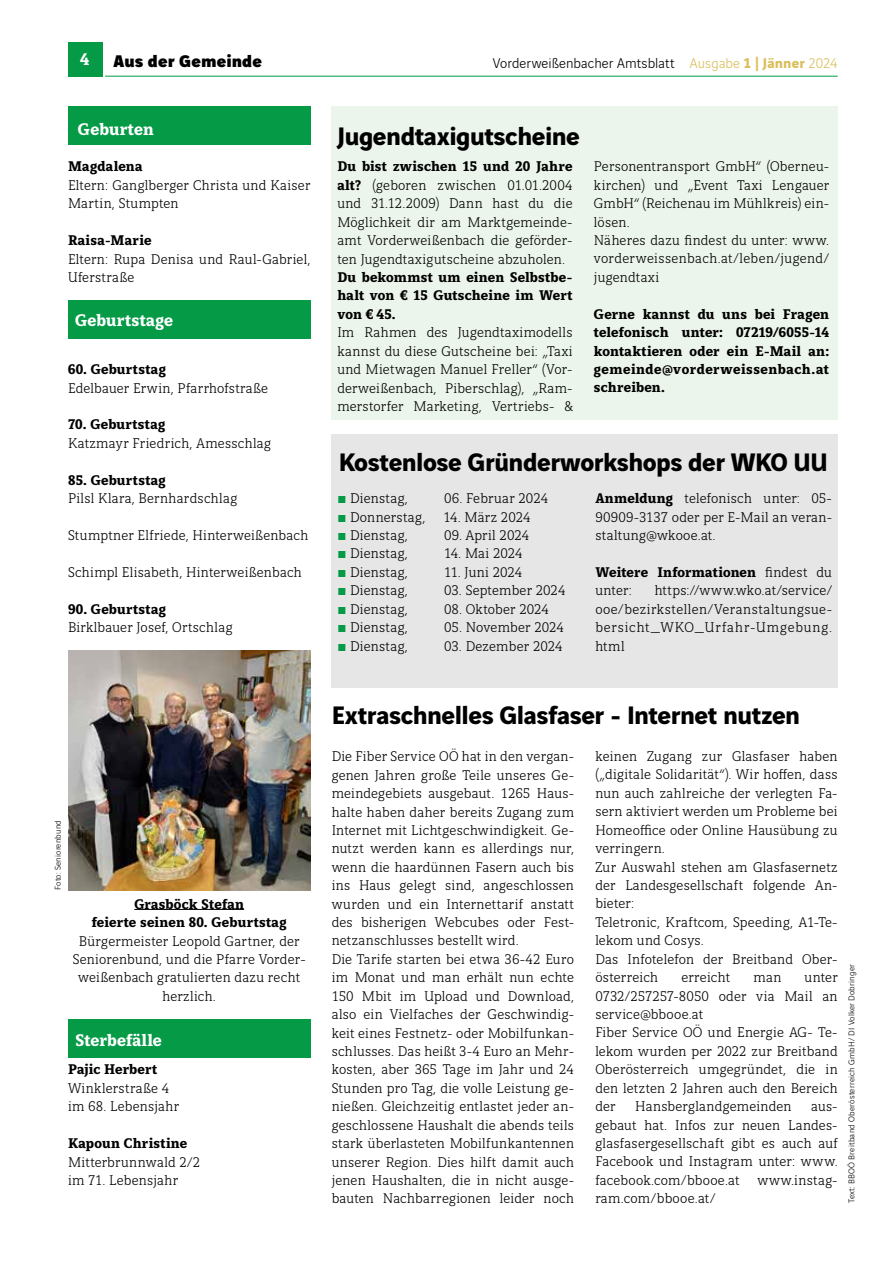
<style>
.page{position:relative;width:893px;height:1263px;background:#fff}
.page>*{position:absolute;margin:0;border:0;box-sizing:border-box;transform-origin:0 0}
.t1{font:700 27px "Vinci Sans";letter-spacing:-.015em;color:#000}
.t2{font:700 18px "Vinci Serif";letter-spacing:.005em;color:#fff}
.t3{font:900 18px "Vinci Sans";letter-spacing:.005em;color:#000}
.t4{font:300 15px/18.5px "Vinci Serif";letter-spacing:.015em;color:#000}
.t5{font:700 15px/18.5px "Vinci Serif";letter-spacing:.01em;color:#000;text-align:justify}
.t6{font:300 15px "Vinci Sans";letter-spacing:.005em;color:#000}
.t7{font:300 15px "Vinci Serif";letter-spacing:-.005em;color:#000}
.t8{font:300 9px "Vinci Sans";letter-spacing:.025em;color:#000}
.s1{color:#dabe5b}
.s2{font-weight:700;color:#dabe5b}
.s3{font-weight:700}
.s4{color:#049a46}
.s5{font-weight:300}
</style>
<div class="page">
<div style="left:68px;top:43px;width:34px;height:34px;background:#049a46"></div>
<hr style="left:105px;top:76px;width:733px;height:1px;background:#049a46">
<div style="left:68px;top:106px;width:242px;height:39px;background:#049a46"></div>
<div style="left:68px;top:300px;width:242px;height:39px;background:#049a46"></div>
<div style="left:68px;top:1019px;width:242px;height:38px;background:#049a46"></div>
<hr style="left:134px;top:909px;width:110px;height:1px;background:#000">
<img style="left:68px;top:651px;width:242px;height:239px">
<div style="left:332px;top:106px;width:506px;height:313px;background:#ecf5eb"></div>
<div style="left:332px;top:434px;width:506px;height:253px;background:#e6e6e6"></div>
<p class="t2" style="left:81px;top:46px;width:10px">4</p>
<p class="t3" style="left:114px;top:46px;width:150px">Aus der Gemeinde</p>
<p class="t6" style="left:493px;top:52px;width:346px">Vorderweißenbacher Amtsblatt <span class="s1">Ausgabe</span> <span class="s2">1 | Jänner</span> <span class="s1">2024</span></p>
<p class="t2" style="left:78px;top:116px;width:77px">Geburten</p>
<p class="t5" style="left:68px;top:156px;width:76px">Magdalena</p>
<p class="t4" style="left:68px;top:175px;width:244px">Eltern: Ganglberger Christa und Kaiser<br>Martin, Stumpten</p>
<p class="t5" style="left:68px;top:230px;width:85px">Raisa-Marie</p>
<p class="t4" style="left:68px;top:248px;width:244px">Eltern: Rupa Denisa und Raul-Gabriel,<br>Uferstraße</p>
<p class="t2" style="left:75px;top:307px;width:100px">Geburtstage</p>
<p class="t5" style="left:68px;top:359px;width:99px">60. Geburtstag</p>
<p class="t4" style="left:68px;top:377px;width:202px">Edelbauer Erwin, Pfarrhofstraße</p>
<p class="t5" style="left:68px;top:414px;width:99px">70. Geburtstag</p>
<p class="t4" style="left:68px;top:433px;width:205px">Katzmayr Friedrich, Amesschlag</p>
<p class="t5" style="left:68px;top:470px;width:99px">85. Geburtstag</p>
<p class="t4" style="left:68px;top:488px;width:171px">Pilsl Klara, Bernhardschlag</p>
<p class="t4" style="left:68px;top:525px;width:242px">Stumptner Elfriede, Hinterweißenbach</p>
<p class="t4" style="left:68px;top:562px;width:235px">Schimpl Elisabeth, Hinterweißenbach</p>
<p class="t5" style="left:68px;top:599px;width:100px">90. Geburtstag</p>
<p class="t4" style="left:68px;top:617px;width:166px">Birklbauer Josef, Ortschlag</p>
<h1 class="t1" style="left:337px;top:115px;width:244px">Jugendtaxigutscheine</h1>
<p class="t4" style="left:337px;top:156px;width:237px;text-align:justify"><span class="s3">Du bist zwischen 15 und 20 Jahre alt?</span> (geboren zwischen 01.01.2004 und 31.12.2009) Dann hast du die Möglichkeit dir am Marktgemeinde&shy;amt Vorderweißenbach die geförder&shy;ten Jugendtaxigutscheine abzuholen.</p>
<p class="t5" style="left:337px;top:267px;width:237px">Du bekommst um einen Selbstbe&shy;halt von € 15 Gutscheine im Wert von € 45.</p>
<p class="t4" style="left:337px;top:322px;width:237px;text-align:justify">Im Rahmen des Jugendtaximodells kannst du diese Gutscheine bei: „Taxi und Mietwagen Manuel Freller“ (Vor&shy;derweißenbach, Piberschlag), „Ram&shy;merstorfer Marketing, Vertriebs- &amp;</p>
<p class="t4" style="left:594px;top:156px;width:237px">Personentransport GmbH“ (Oberneu&shy;kirchen) und „Event Taxi Lengauer<br>GmbH“ (Reichenau im Mühlkreis) ein&shy;lösen.<br>Näheres dazu findest du unter: www. vorderweissenbach.at/leben/jugend/ jugendtaxi</p>
<p class="t5" style="left:594px;top:304px;width:237px">Gerne kannst du uns bei Fragen telefonisch unter: 07219/6055-14 kontaktieren oder ein E-Mail an: gemeinde@vorderweissenbach.at schreiben.</p>
<h1 class="t1" style="left:339px;top:440px;width:491px">Kostenlose Gründerworkshops der WKO UU</h1>
<p class="t4" style="left:337px;top:488px;width:72px"><span class="s4">b</span> Dienstag,</p>
<p class="t4" style="left:595px;top:488px;width:238px;text-align:justify"><span class="s3">Anmeldung</span> telefonisch unter: 05- 90909-3137 oder per E-Mail an veran&shy;staltung@wkooe.at.</p>
<p class="t5" style="left:595px;top:562px;width:238px">Weitere Informationen <span class="s5">findest du unter:</span></p>
<p class="t4" style="left:337px;top:488px;width:212px;text-indent:107px">06. Februar 2024 <span class="s4">b</span> Donnerstag, 14. März 2024<br><span class="s4">b</span> Dienstag,</p>
<p class="t4" style="left:444px;top:525px;width:87px">09. April 2024</p>
<p class="t4" style="left:337px;top:543px;width:72px"><span class="s4">b</span> Dienstag,</p>
<p class="t7" style="left:444px;top:543px;width:80px">14. Mai 2024</p>
<p class="t4" style="left:337px;top:562px;width:72px"><span class="s4">b</span> Dienstag,</p>
<p class="t7" style="left:444px;top:562px;width:80px">11. Juni 2024</p>
<p class="t4" style="left:337px;top:580px;width:72px"><span class="s4">b</span> Dienstag,</p>
<p class="t4" style="left:444px;top:580px;width:123px">03. September 2024</p>
<p class="t4" style="left:337px;top:599px;width:72px"><span class="s4">b</span> Dienstag,</p>
<p class="t4" style="left:444px;top:599px;width:107px">08. Oktober 2024</p>
<p class="t4" style="left:337px;top:617px;width:72px"><span class="s4">b</span> Dienstag,</p>
<p class="t4" style="left:444px;top:617px;width:121px">05. November 2024</p>
<p class="t4" style="left:337px;top:635px;width:72px"><span class="s4">b</span> Dienstag,</p>
<p class="t4" style="left:444px;top:635px;width:120px">03. Dezember 2024</p>
<p class="t4" style="left:595px;top:580px;width:238px;text-align:justify;text-indent:59px">https://www.wko.at/service/ ooe/bezirkstellen/Veranstaltungsue&shy;bersicht_WKO_Urfahr-Umgebung. html</p>
<p class="t8" style="left:51px;top:890px;width:72px;rotate:-90deg">Foto: Seniorenbund</p>
<p class="t5" style="left:92px;top:893px;width:196px;text-align:center">Grasböck Stefan<br>feierte seinen 80. Geburtstag</p>
<p class="t4" style="left:73px;top:930px;width:234px;text-align:center">Bürgermeister Leopold Gartner, der<br>Seniorenbund, und die Pfarre Vorder&shy;weißenbach gratulierten dazu recht herzlich.</p>
<p class="t2" style="left:75px;top:1027px;width:88px">Sterbefälle</p>
<p class="t5" style="left:68px;top:1059px;width:91px">Pajic Herbert</p>
<p class="t4" style="left:68px;top:1078px;width:113px">Winklerstraße 4 im 68. Lebensjahr</p>
<p class="t5" style="left:68px;top:1133px;width:121px">Kapoun Christine</p>
<p class="t4" style="left:68px;top:1151px;width:134px">Mitterbrunnwald 2/2 im 71. Lebensjahr</p>
<h1 class="t1" style="left:332px;top:694px;width:470px">Extraschnelles Glasfaser - Internet nutzen</h1>
<p class="t4" style="left:332px;top:746px;width:244px">Die Fiber Service OÖ hat in den vergan&shy;genen Jahren große Teile unseres Ge&shy;meindegebiets ausgebaut. 1265 Haus&shy;halte haben daher bereits Zugang zum Internet mit Lichtgeschwindigkeit. Ge&shy;nutzt werden kann es allerdings nur, wenn die haardünnen Fasern auch bis ins Haus gelegt sind, angeschlossen wurden und ein Internettarif anstatt des bisherigen Webcubes oder Fest&shy;netzanschlusses bestellt wird.<br>Die Tarife starten bei etwa 36-42 Euro im Monat und man erhält nun echte 150 Mbit im Upload und Download, also ein Vielfaches der Geschwindig&shy;keit eines Festnetz- oder Mobilfunkan&shy;schlusses. Das heißt 3-4 Euro an Mehr&shy;kosten, aber 365 Tage im Jahr und 24<br>Stunden pro Tag, die volle Leistung ge&shy;nießen. Gleichzeitig entlastet jeder an&shy;geschlossene Haushalt die abends teils stark überlasteten Mobilfunkantennen unserer Region. Dies hilft damit auch jenen Haushalten, die in nicht ausge&shy;bauten Nachbarregionen leider noch</p>
<p class="t4" style="left:595px;top:746px;width:244px">keinen Zugang zur Glasfaser haben („digitale Solidarität“). Wir hoffen, dass nun auch zahlreiche der verlegten Fa&shy;sern aktiviert werden um Probleme bei<br>Homeoffice oder Online Hausübung zu verringern.<br>Zur Auswahl stehen am Glasfasernetz der Landesgesellschaft folgende An&shy;bieter:<br>Teletronic, Kraftcom, Speeding, A1-Te&shy;lekom und Cosys.<br>Das Infotelefon der Breitband Ober&shy;österreich</p>
<p class="t4" style="left:681px;top:967px;width:50px">erreicht</p>
<p class="t4" style="left:753px;top:967px;width:29px">man</p>
<p class="t4" style="left:595px;top:967px;width:244px;text-indent:209px">unter<br>0732/257257-8050 oder via Mail an service@bbooe.at<br>Fiber Service OÖ und Energie AG- Te&shy;lekom wurden per 2022 zur Breitband<br>Oberösterreich umgegründet, die in den letzten 2 Jahren auch den Bereich der</p>
<p class="t4" style="left:635px;top:1096px;width:158px">Hansberglandgemeinden</p>
<p class="t4" style="left:595px;top:1096px;width:244px;text-align:justify;text-indent:216px">aus&shy;gebaut hat. Infos zur neuen Landes&shy;glasfasergesellschaft gibt es auch auf Facebook und Instagram unter: www. facebook.com/bbooe.at www.instag&shy;ram.com/bbooe.at/</p>
<p class="t8" style="left:845px;top:1203px;width:240px;rotate:-90deg">Text: BBOÖ Breitband Oberösterreich GmbH/ DI Volker Dobringer</p>
</div>
